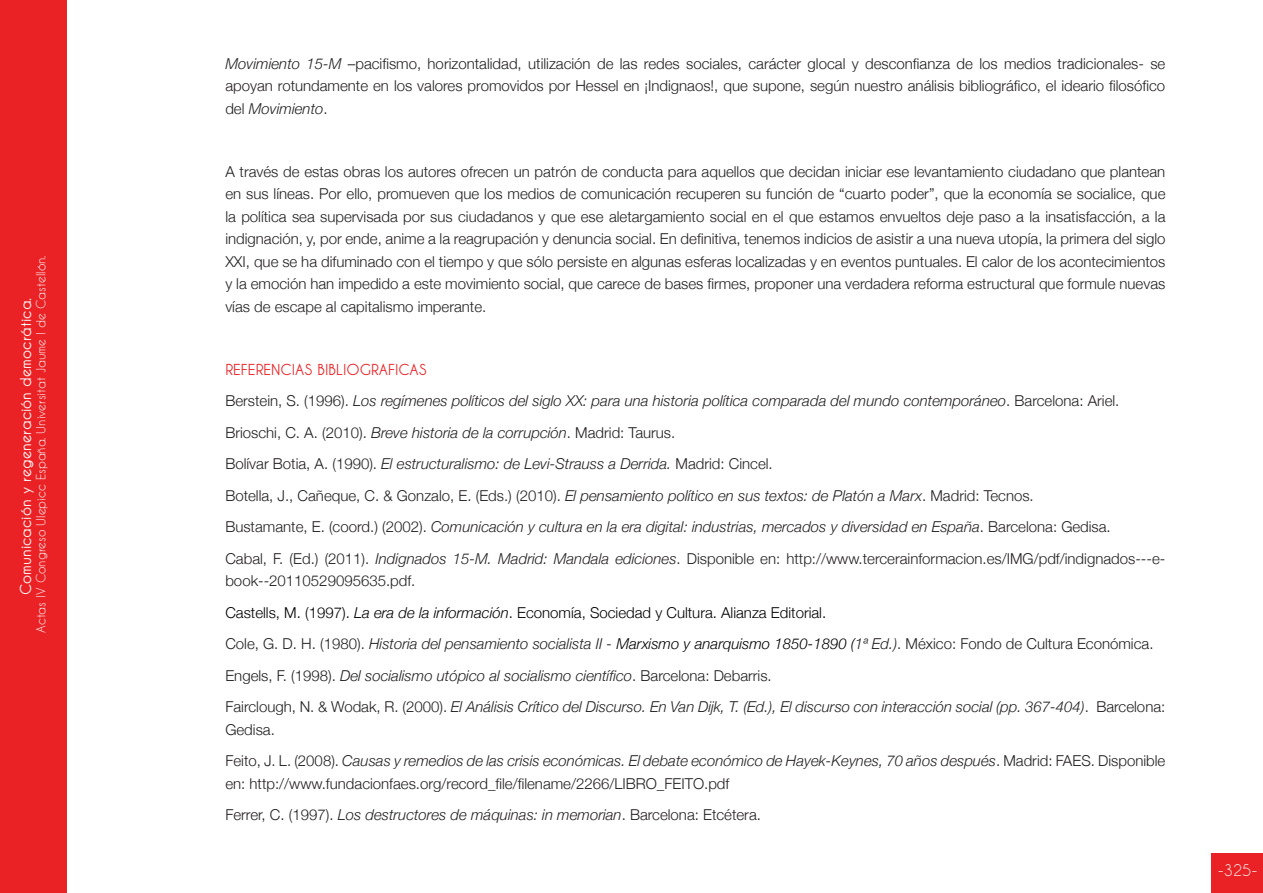
<style>
.page{position:relative;width:1263px;height:893px;background:#fff}
.page>*{position:absolute;margin:0;border:0;box-sizing:border-box;transform-origin:0 0}
.t1{font:italic 300 15px/31.5px "Helvetica Neue";color:#231f20}
.t2{font:300 15px/22.5px "Helvetica Neue";color:#231f20;text-align:justify}
.t3{font:700 15px "Caviar Dreams";color:#fff}
.t4{font:700 15px "Caviar Dreams";color:#eb2225}
.t5{font:15px "Caviar Dreams";color:#fff}
.t6{font:12px "Caviar Dreams";color:#fff}
.s1{font-style:italic}
.s2{font-family:"Caviar Dreams";font-weight:700;font-style:normal;color:#eb2225}
.s3{font-style:normal}
.s4{font-style:normal;color:#000}
.s5{color:#000}
</style>
<div class="page">
<div style="left:0;top:0;width:67px;height:893px;background:#eb2225"></div>
<div style="left:1212px;top:853px;width:51px;height:40px;background:#eb2225"></div>
<p class="t6" style="left:34px;top:633px;width:379px;rotate:-90deg">Actas IV Congreso Ulepicc España. Universitat Jaume I de Castellón.</p>
<p class="t3" style="left:17px;top:595px;width:299px;rotate:-90deg">COMUNICACIÓN Y REGENERACIÓN DEMOCRÁTICA.</p>
<p class="t2" style="left:225px;top:52px;width:941px"><span class="s1">Movimiento 15-M</span> –pacifismo, horizontalidad, utilización de las redes sociales, carácter glocal y desconfianza de los medios tradicionales- se apoyan rotundamente en los valores promovidos por Hessel en ¡Indignaos!, que supone, según nuestro análisis bibliográfico, el ideario filosófico del <span class="s1">Movimiento</span>.</p>
<p class="t2" style="left:225px;top:160px;width:941px">A través de estas obras los autores ofrecen un patrón de conducta para aquellos que decidan iniciar ese levantamiento ciudadano que plantean en sus líneas. Por ello, promueven que los medios de comunicación recuperen su función de “cuarto poder”, que la economía se socialice, que la política sea supervisada por sus ciudadanos y que ese aletargamiento social en el que estamos envueltos deje paso a la insatisfacción, a la indignación, y, por ende, anime a la reagrupación y denuncia social. En definitiva, tenemos indicios de asistir a una nueva utopía, la primera del siglo XXI, que se ha difuminado con el tiempo y que sólo persiste en algunas esferas localizadas y en eventos puntuales. El calor de los acontecimientos y la emoción han impedido a este movimiento social, que carece de bases firmes, proponer una verdadera reforma estructural que formule nuevas vías de escape al capitalismo imperante.</p>
<p class="t1" style="left:225px;top:353px;width:941px;text-indent:134px"><span class="s2">GRAFICAS<br></span><span class="s3">Berstein, S. (1996).</span> Los regímenes políticos del siglo XX: para una historia política comparada del mundo contemporáneo<span class="s3">. Barcelona: Ariel.<br>Brioschi, C. A. (2010).</span> Breve historia de la corrupción<span class="s3">. Madrid: Taurus.<br>Bolívar Botia, A. (1990).</span> El estructuralismo: de Levi-Strauss a Derrida. <span class="s3">Madrid: Cincel.<br>Botella, J., Cañeque, C. &amp; Gonzalo, E. (Eds.) (2010).</span> El pensamiento político en sus textos: de Platón a Marx<span class="s3">. Madrid: Tecnos.<br>Bustamante, E. (coord.) (2002).</span> Comunicación y cultura en la era digital: industrias, mercados y diversidad en España<span class="s3">. Barcelona: Gedisa.<br>Cabal, F. (Ed.) (2011).</span> Indignados 15-M. Madrid: Mandala ediciones<span class="s3">. Disponible en: http://www.tercerainformacion.es/IMG/pdf/indignados---e-</span></p>
<p class="t1" style="left:225px;top:565px;width:941px"><span class="s3">book--20110529095635.pdf.<br></span><span class="s4">Castells, M. (1997).</span> <span class="s5">La era de la información</span><span class="s4">. Economía, Sociedad y Cultura. Alianza Editorial.<br></span><span class="s3">Cole, G. D. H. (1980).</span> Historia del pensamiento socialista II - <span class="s5">Marxismo y anarquismo 1850-1890 (</span>1ª Ed.)<span class="s3">. México: Fondo de Cultura Económica.<br>Engels, F. (1998).</span> Del socialismo utópico al socialismo científico<span class="s3">. Barcelona: Debarris.<br>Fairclough, N. &amp; Wodak, R. (2000).</span> El Análisis Crítico del Discurso. En Van Dijk, T. (Ed.), El discurso con interacción social (pp. 367-404)<span class="s3">. Barcelona:</span></p>
<p class="t1" style="left:225px;top:713px;width:941px"><span class="s3">Gedisa.<br>Feito, J. L. (2008).</span> Causas y remedios de las crisis económicas. El debate económico de Hayek-Keynes, 70 años después<span class="s3">. Madrid: FAES. Disponible</span></p>
<p class="t2" style="left:225px;top:767px;width:537px;line-height:31.5px">en: http://www.fundacionfaes.org/record_file/filename/2266/LIBRO_FEITO.pdf<br>Ferrer, C. (1997). <span class="s1">Los destructores de máquinas: in memorian</span>. Barcelona: Etcétera.</p>
<p class="t4" style="left:225px;top:361px;width:108px">REFERENCIAS BIBLIO</p>
<p class="t5" style="left:1218px;top:862px;width:41px">-325-</p>
</div>
